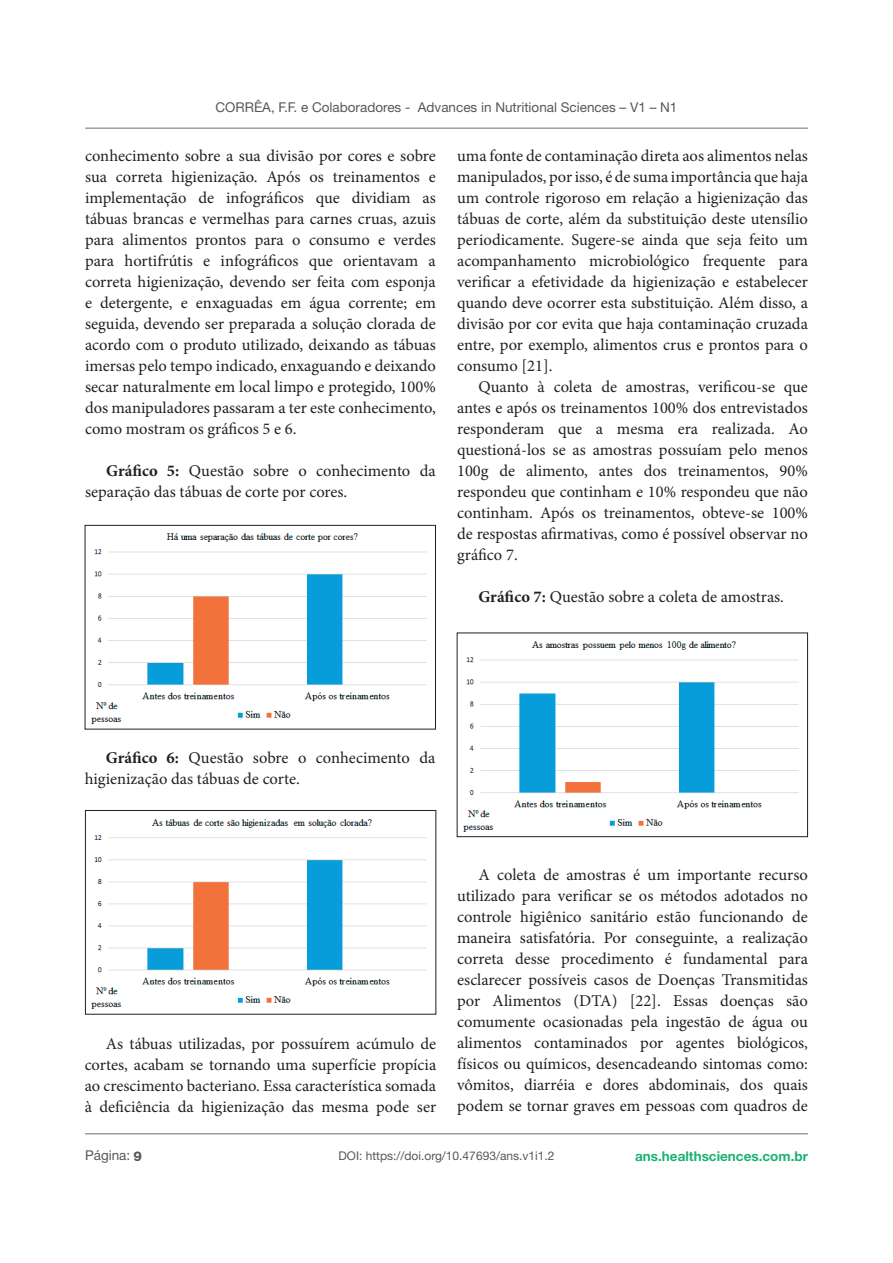
<style>
.page{position:relative;width:893px;height:1263px;background:#fff}
.page>*{position:absolute;margin:0;border:0;box-sizing:border-box;transform-origin:0 0}
.t1{font:16.5px/21px "Minion Pro";color:#231f20;text-align:justify}
.t2{font:13.5px "Helvetica Neue LT Std";color:#57585a}
.t3{font:700 13.5px "Helvetica Neue";color:#19b273}
.t4{font:12px "Helvetica Neue LT Std";color:#57585a}
.s1{font-weight:700}
.s2{font-weight:800}
</style>
<div class="page">
<hr style="left:85px;top:128px;width:723px;height:1px;background:#6c6d70">
<hr style="left:85px;top:1133px;width:723px;height:1px;background:#6c6d70">
<img style="left:91px;top:533px;width:336px;height:191px">
<div style="left:85px;top:525px;width:351px;height:204px;border:1px solid #231f20"></div>
<img style="left:91px;top:819px;width:336px;height:190px">
<div style="left:85px;top:810px;width:351px;height:204px;border:1px solid #231f20"></div>
<img style="left:463px;top:641px;width:336px;height:191px">
<div style="left:457px;top:632px;width:351px;height:205px;border:1px solid #231f20"></div>
<p class="t2" style="left:216px;top:99px;width:463px">CORRÊA, F.F. e Colaboradores - Advances in Nutritional Sciences – V1 – N1</p>
<p class="t1" style="left:85px;top:145px;width:352px">conhecimento sobre a sua divisão por cores e sobre sua correta higienização. Após os treinamentos e implementação de infográficos que dividiam as tábuas brancas e vermelhas para carnes cruas, azuis para alimentos prontos para o consumo e verdes para hortifrútis e infográficos que orientavam a correta higienização, devendo ser feita com esponja e detergente, e enxaguadas em água corrente; em seguida, devendo ser preparada a solução clorada de acordo com o produto utilizado, deixando as tábuas imersas pelo tempo indicado, enxaguando e deixando secar naturalmente em local limpo e protegido, 100% dos manipuladores passaram a ter este conhecimento, como mostram os gráficos 5 e 6.</p>
<p class="t1" style="left:85px;top:460px;width:352px;text-indent:21px"><span class="s1">Gráfico 5:</span> Questão sobre o conhecimento da separação das tábuas de corte por cores.</p>
<p class="t1" style="left:457px;top:145px;width:352px">uma fonte de contaminação direta aos alimentos nelas manipulados, por isso, é de suma importância que haja um controle rigoroso em relação a higienização das tábuas de corte, além da substituição deste utensílio periodicamente. Sugere-se ainda que seja feito um acompanhamento microbiológico frequente para verificar a efetividade da higienização e estabelecer quando deve ocorrer esta substituição. Além disso, a divisão por cor evita que haja contaminação cruzada entre, por exemplo, alimentos crus e prontos para o consumo [21].</p>
<p class="t1" style="left:457px;top:376px;width:352px;text-indent:21px">Quanto à coleta de amostras, verificou-se que antes e após os treinamentos 100% dos entrevistados responderam que a mesma era realizada. Ao questioná-los se as amostras possuíam pelo menos 100g de alimento, antes dos treinamentos, 90% respondeu que continham e 10% respondeu que não continham. Após os treinamentos, obteve-se 100% de respostas afirmativas, como é possível observar no gráfico 7.</p>
<p class="t1" style="left:478px;top:586px;width:307px"><span class="s1">Gráfico 7:</span> Questão sobre a coleta de amostras.</p>
<p class="t1" style="left:85px;top:747px;width:352px;text-indent:21px"><span class="s1">Gráfico 6:</span> Questão sobre o conhecimento da higienização das tábuas de corte.</p>
<p class="t1" style="left:85px;top:1033px;width:353px;text-indent:21px">As tábuas utilizadas, por possuírem acúmulo de cortes, acabam se tornando uma superfície propícia ao crescimento bacteriano. Essa característica somada à deficiência da higienização das mesma pode ser</p>
<p class="t1" style="left:457px;top:864px;width:352px;text-indent:21px">A coleta de amostras é um importante recurso utilizado para verificar se os métodos adotados no controle higiênico sanitário estão funcionando de maneira satisfatória. Por conseguinte, a realização correta desse procedimento é fundamental para esclarecer possíveis casos de Doenças Transmitidas por Alimentos (DTA) [22]. Essas doenças são comumente ocasionadas pela ingestão de água ou alimentos contaminados por agentes biológicos, físicos ou químicos, desencadeando sintomas como: vômitos, diarréia e dores abdominais, dos quais podem se tornar graves em pessoas com quadros de</p>
<p class="t2" style="left:85px;top:1147px;width:58px">Página: <span class="s2">9</span></p>
<p class="t4" style="left:338px;top:1148px;width:217px">DOI: https://doi.org/10.47693/ans.v1i1.2</p>
<p class="t3" style="left:635px;top:1147px;width:174px">ans.healthsciences.com.br</p>
</div>
